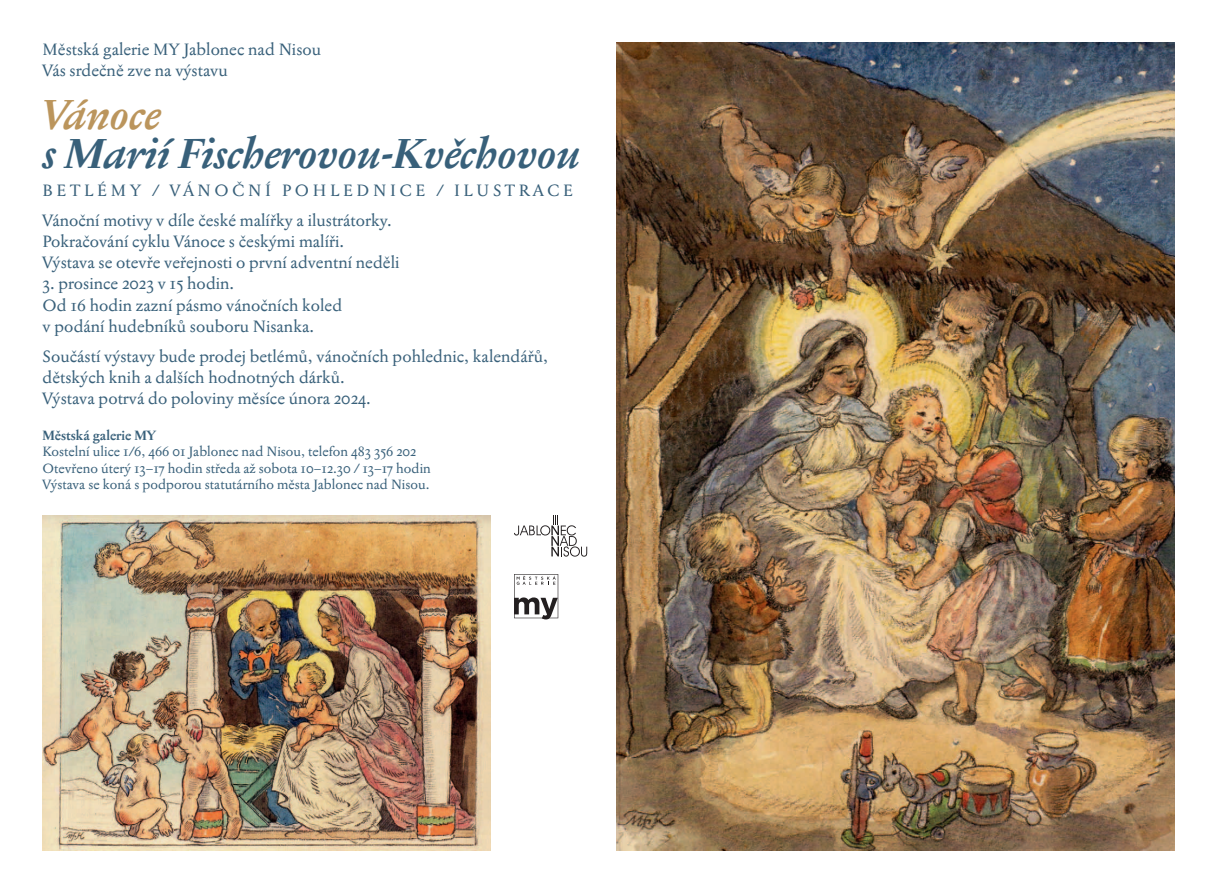
<style>
.page{position:relative;width:1217px;height:893px;background:#fff}
.page>*{position:absolute;margin:0;border:0;box-sizing:border-box;transform-origin:0 0}
.t1{font:italic 700 42px "Jannon T Moderne OT";color:#38607a}
.t2{font:italic 700 42px "Jannon T Moderne OT";color:#bb955c}
.t3{font:16.5px/21px "Jannon T Moderne OT";color:#38607a}
.t4{font:13.5px/16.5px "Jannon T Moderne OT";color:#38607a}
.t5{font:700 13.5px "Jannon T Moderne OT";color:#38607a}
</style>
<div class="page">
<img style="left:43px;top:515px;width:447px;height:335px">
<svg style="left:514px;top:574px;width:44px;height:45px"></svg>
<svg style="left:514px;top:515px;width:73px;height:42px"></svg>
<img style="left:616px;top:43px;width:558px;height:807px">
<p class="t3" style="left:43px;top:41px;width:280px">Městská galerie MY Jablonec nad Nisou<br>Vás srdečně zve na výstavu</p>
<h1 class="t2" style="left:43px;top:88px;width:119px">Vánoce</h1>
<h1 class="t1" style="left:43px;top:127px;width:539px">s Marií Fischerovou-Kvěchovou</h1>
<p class="t3" style="left:43px;top:177px;width:532px;line-height:30px">BETLÉMY / VÁNOČNÍ POHLEDNICE / ILUSTRACE<br>Vánoční motivy v díle české malířky a ilustrátorky.</p>
<p class="t3" style="left:43px;top:233px;width:358px">Pokračování cyklu Vánoce s českými malíři.<br>Výstava se otevře veřejnosti o první adventní neděli</p>
<p class="t3" style="left:43px;top:275px;width:301px">3. prosince 2023 v 15 hodin.<br>Od 16 hodin zazní pásmo vánočních koled v podání hudebníků souboru Nisanka.</p>
<p class="t3" style="left:43px;top:347px;width:507px">Součástí výstavy bude prodej betlémů, vánočních pohlednic, kalendářů, dětských knih a dalších hodnotných dárků.<br>Výstava potrvá do poloviny měsíce února 2024.</p>
<p class="t5" style="left:43px;top:427px;width:115px">Městská galerie MY</p>
<p class="t4" style="left:43px;top:445px;width:390px">Kostelní ulice 1/6, 466 01 Jablonec nad Nisou, telefon 483 356 202<br>Otevřeno úterý 13–17 hodin středa až sobota 10–12.30 / 13–17 hodin<br>Výstava se koná s podporou statutárního města Jablonec nad Nisou.</p>
</div>
